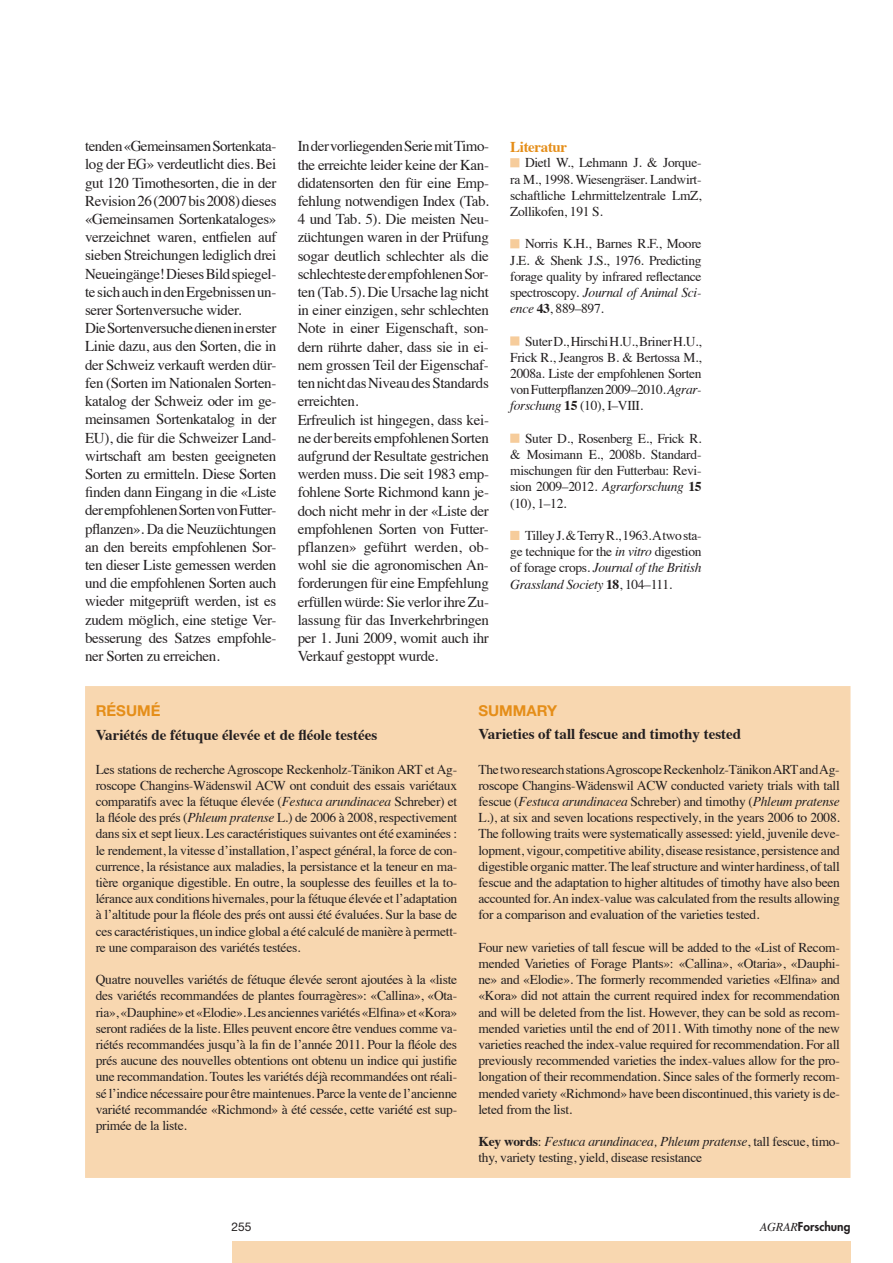
<style>
.page{position:relative;width:893px;height:1263px;background:#fff}
.page>*{position:absolute;margin:0;border:0;box-sizing:border-box;transform-origin:0 0}
.t1{font:15px/18.1px "Times";letter-spacing:-.025em;color:#231f20}
.t2{font:700 15px "Times";color:#231f20}
.t3{font:700 15px "Helvetica Neue";color:#e58e19}
.t4{font:700 15px "Times";letter-spacing:-.025em;color:#e58e19}
.t5{font:13.5px/16.2px "Times";letter-spacing:-.02em;color:#231f20;text-align:justify}
.t6{font:800 12px "Futura";color:#231f20}
.t7{font:12px "Helvetica Neue";color:#231f20}
.s1{font-style:italic}
.s2{font-weight:700}
.s3{font-family:"Times";font-weight:400;font-style:italic}
</style>
<div class="page">
<div style="left:232px;top:1242px;width:618px;height:21px;background:#f8d7b0"></div>
<div style="left:85px;top:686px;width:765px;height:492px;background:#f8d7b0"></div>
<div style="left:510px;top:158px;width:9px;height:9px;background:#f6cc9b;border:2px solid #f6cc9b"></div>
<div style="left:510px;top:239px;width:9px;height:9px;background:#f6cc9b;border:2px solid #f6cc9b"></div>
<div style="left:510px;top:336px;width:9px;height:10px;background:#f6cc9b;border:2px solid #f6cc9b"></div>
<div style="left:510px;top:434px;width:9px;height:9px;background:#f6cc9b;border:2px solid #f6cc9b"></div>
<div style="left:510px;top:531px;width:9px;height:9px;background:#f6cc9b;border:2px solid #f6cc9b"></div>
<p class="t1" style="left:85px;top:136px;width:193px">tenden «Gemeinsamen Sortenkata&shy;log der EG» verdeutlicht dies. Bei gut 120 Timothesorten, die in der Revision 26 (2007 bis 2008) dieses «Gemeinsamen Sortenkataloges» verzeichnet waren, entfielen auf sieben Streichungen lediglich drei Neueingänge! Dieses Bild spiegel&shy;te sich auch in den Ergebnissen un&shy;serer Sortenversuche wider.<br>Die Sortenversuche dienen in erster Linie dazu, aus den Sorten, die in der Schweiz verkauft werden dür&shy;fen (Sorten im Nationalen Sorten&shy;katalog der Schweiz oder im ge&shy;meinsamen Sortenkatalog in der EU), die für die Schweizer Land&shy;wirtschaft am besten geeigneten Sorten zu ermitteln. Diese Sorten finden dann Eingang in die «Liste der empfohlenen Sorten von Futter&shy;pflanzen». Da die Neuzüchtungen an den bereits empfohlenen Sor&shy;ten dieser Liste gemessen werden und die empfohlenen Sorten auch wieder mitgeprüft werden, ist es zudem möglich, eine stetige Ver&shy;besserung des Satzes empfohle&shy;ner Sorten zu erreichen.</p>
<p class="t1" style="left:298px;top:136px;width:193px">In der vorliegenden Serie mit Timo&shy;the erreichte leider keine der Kan&shy;didatensorten den für eine Emp&shy;fehlung notwendigen Index (Tab.<br>4 und Tab. 5). Die meisten Neu&shy;züchtungen waren in der Prüfung sogar deutlich schlechter als die schlechteste der empfohlenen Sor&shy;ten (Tab. 5). Die Ursache lag nicht in einer einzigen, sehr schlechten<br>Note in einer Eigenschaft, son&shy;dern rührte daher, dass sie in ei&shy;nem grossen Teil der Eigenschaf&shy;ten nicht das Niveau des Standards erreichten.<br>Erfreulich ist hingegen, dass kei&shy;ne der bereits empfohlenen Sorten aufgrund der Resultate gestrichen werden muss. Die seit 1983 emp&shy;fohlene Sorte Richmond kann je&shy;doch nicht mehr in der «Liste der empfohlenen Sorten von Futter&shy;pflanzen» geführt werden, ob&shy;wohl sie die agronomischen An&shy;forderungen für eine Empfehlung erfüllen würde: Sie verlor ihre Zu&shy;lassung für das Inverkehrbringen per 1. Juni 2009, womit auch ihr<br>Verkauf gestoppt wurde.</p>
<p class="t4" style="left:510px;top:132px;width:58px">Literatur</p>
<p class="t5" style="left:510px;top:154px;width:193px;text-indent:15px">Dietl W., Lehmann J. &amp; Jorque&shy;ra M., 1998. Wiesengräser. Landwirt&shy;schaftliche Lehrmittelzentrale LmZ, Zollikofen, 191 S.</p>
<p class="t5" style="left:510px;top:235px;width:193px;text-indent:15px">Norris K.H., Barnes R.F., Moore J.E. &amp; Shenk J.S., 1976. Predicting forage quality by infrared reflectance spectroscopy. <span class="s1">Journal of Animal Sci&shy;ence</span> <span class="s2">43</span>, 889–897.</p>
<p class="t5" style="left:510px;top:332px;width:193px;text-indent:15px">Suter D., Hirschi H.U., Briner H.U., Frick R., Jeangros B. &amp; Bertossa M., 2008a. Liste der empfohlenen Sorten von Futterpflanzen 2009–2010. <span class="s1">Agrar&shy;forschung</span> <span class="s2">15</span> (10), I–VIII.</p>
<p class="t5" style="left:510px;top:429px;width:193px;text-indent:15px">Suter D., Rosenberg E., Frick R. &amp; Mosimann E., 2008b. Standard&shy;mischungen für den Futterbau: Revi&shy;sion 2009–2012. <span class="s1">Agrarforschung</span> <span class="s2">15 </span>(10), 1–12.</p>
<p class="t5" style="left:510px;top:526px;width:193px;text-indent:15px">Tilley J. &amp; Terry R., 1963. A two sta&shy;ge technique for the <span class="s1">in vitro</span> digestion of forage crops. <span class="s1">Journal of the British Grassland Society</span> <span class="s2">18</span>, 104–111.</p>
<p class="t3" style="left:96px;top:702px;width:33px">RÉSUM</p>
<p class="t3" style="left:151px;top:702px;width:11px">É</p>
<p class="t2" style="left:96px;top:720px;width:283px">Variétés de fétuque élevée et de fléole testées</p>
<p class="t5" style="left:96px;top:760px;width:363px">Les stations de recherche Agroscope Reckenholz-Tänikon ART et Ag&shy;roscope Changins-Wädenswil ACW ont conduit des essais variétaux comparatifs avec la fétuque élevée (<span class="s1">Festuca arundinacea</span> Schreber) et la fléole des prés (<span class="s1">Phleum pratense</span> L.) de 2006 à 2008, respectivement dans six et sept lieux. Les caractéristiques suivantes ont été examinées : le rendement, la vitesse d’installation, l’aspect général, la force de con&shy;currence, la résistance aux maladies, la persistance et la teneur en ma&shy;tière organique digestible. En outre, la souplesse des feuilles et la to&shy;lérance aux conditions hivernales, pour la fétuque élevée et l’adaptation à l’altitude pour la fléole des prés ont aussi été évaluées. Sur la base de ces caractéristiques, un indice global a été calculé de manière à permett&shy;re une comparaison des variétés testées.</p>
<p class="t5" style="left:96px;top:970px;width:363px">Quatre nouvelles variétés de fétuque élevée seront ajoutées à la «liste des variétés recommandées de plantes fourragères»: «Callina», «Ota&shy;ria», «Dauphine» et «Elodie». Les anciennes variétés «Elfina» et «Kora» seront radiées de la liste. Elles peuvent encore être vendues comme va&shy;riétés recommandées jusqu’à la fin de l’année 2011. Pour la fléole des prés aucune des nouvelles obtentions ont obtenu un indice qui justifie une recommandation. Toutes les variétés déjà recommandées ont réali&shy;sé l’indice nécessaire pour être maintenues. Parce la vente de l’ancienne variété recommandée «Richmond» à été cessée, cette variété est sup&shy;primée de la liste.</p>
<p class="t3" style="left:478px;top:702px;width:23px">SUMMAR</p>
<p class="t3" style="left:547px;top:702px;width:12px">Y</p>
<p class="t2" style="left:478px;top:720px;width:264px">Varieties of tall fescue and timothy tested</p>
<p class="t5" style="left:478px;top:760px;width:363px">The two research stations Agroscope Reckenholz-Tänikon ART and Ag&shy;roscope Changins-Wädenswil ACW conducted variety trials with tall fescue (<span class="s1">Festuca arundinacea</span> Schreber) and timothy (<span class="s1">Phleum pratense </span>L.), at six and seven locations respectively, in the years 2006 to 2008.<br>The following traits were systematically assessed: yield, juvenile deve&shy;lopment, vigour, competitive ability, disease resistance, persistence and digestible organic matter. The leaf structure and winter hardiness, of tall fescue and the adaptation to higher altitudes of timothy have also been accounted for. An index-value was calculated from the results allowing for a comparison and evaluation of the varieties tested.</p>
<p class="t5" style="left:478px;top:938px;width:363px">Four new varieties of tall fescue will be added to the «List of Recom&shy;mended Varieties of Forage Plants»: «Callina», «Otaria», «Dauphi&shy;ne» and «Elodie». The formerly recommended varieties «Elfina» and «Kora» did not attain the current required index for recommendation and will be deleted from the list. However, they can be sold as recom&shy;mended varieties until the end of 2011. With timothy none of the new varieties reached the index-value required for recommendation. For all previously recommended varieties the index-values allow for the pro&shy;longation of their recommendation. Since sales of the formerly recom&shy;mended variety «Richmond» have been discontinued, this variety is de&shy;leted from the list.</p>
<p class="t5" style="left:478px;top:1132px;width:363px"><span class="s2">Key words</span>: <span class="s1">Festuca arundinacea, Phleum pratense</span>, tall fescue, timo&shy;thy, variety testing, yield, disease resistance</p>
<p class="t7" style="left:232px;top:1220px;width:22px">255</p>
<p class="t6" style="left:760px;top:1219px;width:92px"><span class="s3">AGRAR</span>Forschung</p>
</div>
